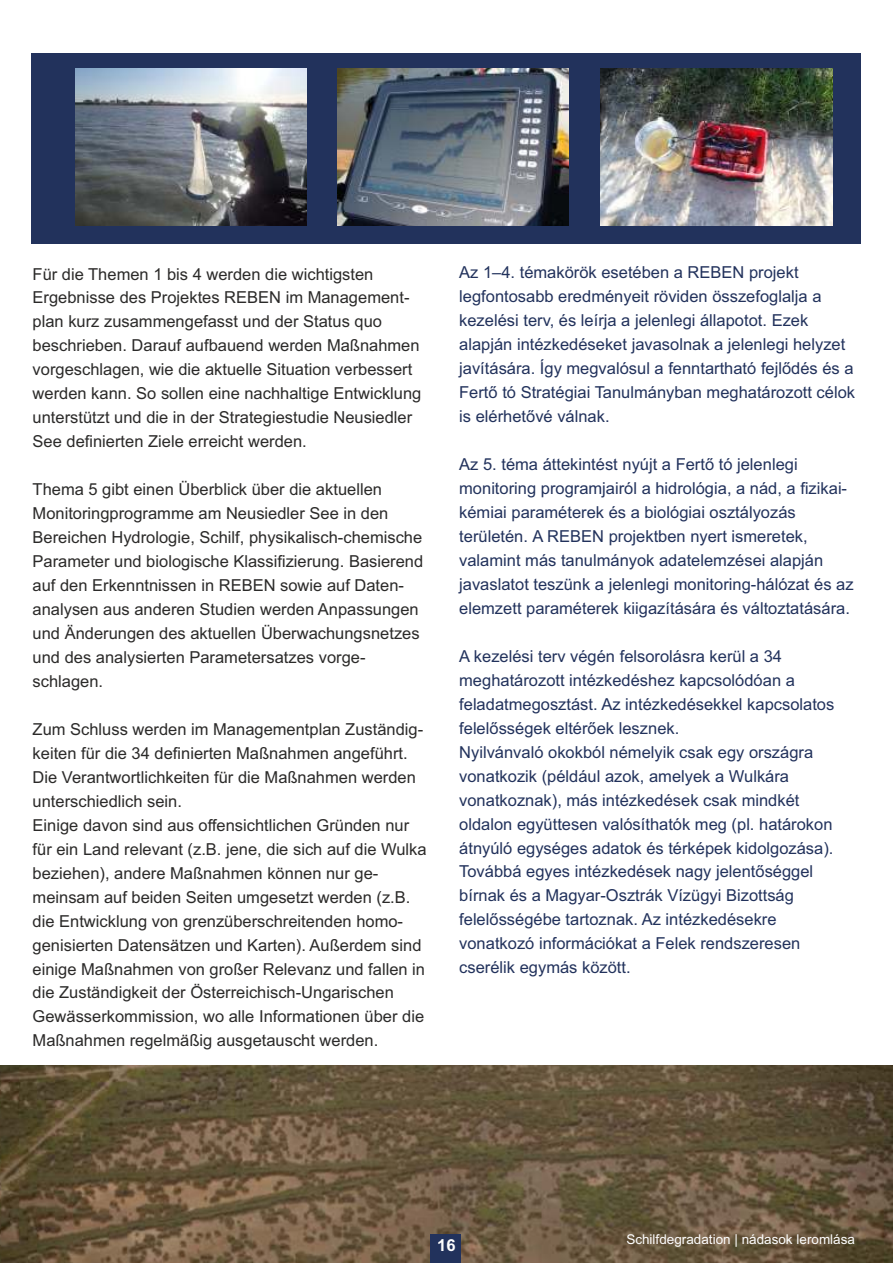
<style>
.page{position:relative;width:893px;height:1263px;background:#fff}
.page>*{position:absolute;margin:0;border:0;box-sizing:border-box;transform-origin:0 0}
.t1{font:16.5px/24px "Arial";color:#2b2a29}
.t2{font:16.5px/24px "Arial";color:#22325c}
.t3{font:700 16.5px "Arial";color:#fefefe}
.t4{font:13.5px "Arial";color:#fefefe}
</style>
<div class="page">
<img style="left:0;top:1066px;width:893px;height:197px">
<div style="left:431px;top:1234px;width:30px;height:29px;background:#22325c"></div>
<div style="left:31px;top:53px;width:829px;height:191px;background:#22325c"></div>
<img style="left:337px;top:68px;width:232px;height:158px">
<img style="left:75px;top:68px;width:232px;height:158px">
<img style="left:600px;top:68px;width:232px;height:158px">
<p class="t1" style="left:33px;top:263px;width:390px">Für die Themen 1 bis 4 werden die wichtigsten Ergebnisse des Projektes REBEN im Management&shy;plan kurz zusammengefasst und der Status quo beschrieben. Darauf aufbauend werden Maßnahmen vorgeschlagen, wie die aktuelle Situation verbessert werden kann. So sollen eine nachhaltige Entwicklung unterstützt und die in der Strategiestudie Neusiedler See definierten Ziele erreicht werden.</p>
<p class="t1" style="left:33px;top:479px;width:392px">Thema 5 gibt einen Überblick über die aktuellen Monitoringprogramme am Neusiedler See in den Bereichen Hydrologie, Schilf, physikalisch-chemische Parameter und biologische Klassifizierung. Basierend auf den Erkenntnissen in REBEN sowie auf Daten&shy;analysen aus anderen Studien werden Anpassungen und Änderungen des aktuellen Überwachungsnetzes und des analysierten Parametersatzes vorge&shy;schlagen.</p>
<p class="t1" style="left:33px;top:718px;width:392px">Zum Schluss werden im Managementplan Zuständig&shy;keiten für die 34 definierten Maßnahmen angeführt.<br>Die Verantwortlichkeiten für die Maßnahmen werden unterschiedlich sein.</p>
<p class="t1" style="left:33px;top:814px;width:396px">Einige davon sind aus offensichtlichen Gründen nur für ein Land relevant (z.B. jene, die sich auf die Wulka beziehen), andere Maßnahmen können nur ge&shy;meinsam auf beiden Seiten umgesetzt werden (z.B. die Entwicklung von grenzüberschreitenden homo&shy;genisierten Datensätzen und Karten). Außerdem sind einige Maßnahmen von großer Relevanz und fallen in die Zuständigkeit der Österreichisch-Ungarischen Gewässerkommission, wo alle Informationen über die Maßnahmen regelmäßig ausgetauscht werden.</p>
<p class="t2" style="left:459px;top:262px;width:397px">Az 1–4. témakörök esetében a REBEN projekt legfontosabb eredményeit röviden összefoglalja a kezelési terv, és leírja a jelenlegi állapotot. Ezek alapján intézkedéseket javasolnak a jelenlegi helyzet javítására. Így megvalósul a fenntartható fejlődés és a Fertő tó Stratégiai Tanulmányban meghatározott célok is elérhetővé válnak.</p>
<p class="t2" style="left:459px;top:454px;width:396px">Az 5. téma áttekintést nyújt a Fertő tó jelenlegi monitoring programjairól a hidrológia, a nád, a fizikai&shy;kémiai paraméterek és a biológiai osztályozás területén. A REBEN projektben nyert ismeretek, valamint más tanulmányok adatelemzései alapján javaslatot teszünk a jelenlegi monitoring-hálózat és az</p>
<p class="t2" style="left:459px;top:597px;width:392px">elemzett paraméterek kiigazítására és változtatására.</p>
<p class="t2" style="left:459px;top:645px;width:377px">A kezelési terv végén felsorolásra kerül a 34 meghatározott intézkedéshez kapcsolódóan a feladatmegosztást. Az intézkedésekkel kapcsolatos felelősségek eltérőek lesznek.</p>
<p class="t2" style="left:459px;top:741px;width:376px">Nyilvánvaló okokból némelyik csak egy országra vonatkozik (például azok, amelyek a Wulkára vonatkoznak), más intézkedések csak mindkét oldalon együttesen valósíthatók meg (pl. határokon átnyúló egységes adatok és térképek kidolgozása).<br>Továbbá egyes intézkedések nagy jelentőséggel bírnak és a Magyar-Osztrák Vízügyi Bizottság felelősségébe tartoznak. Az intézkedésekre vonatkozó információkat a Felek rendszeresen cserélik egymás között.</p>
<p class="t3" style="left:437px;top:1239px;width:20px">16</p>
<p class="t4" style="left:626px;top:1234px;width:230px">Schilfdegradation | nádasok leromlása</p>
</div>
